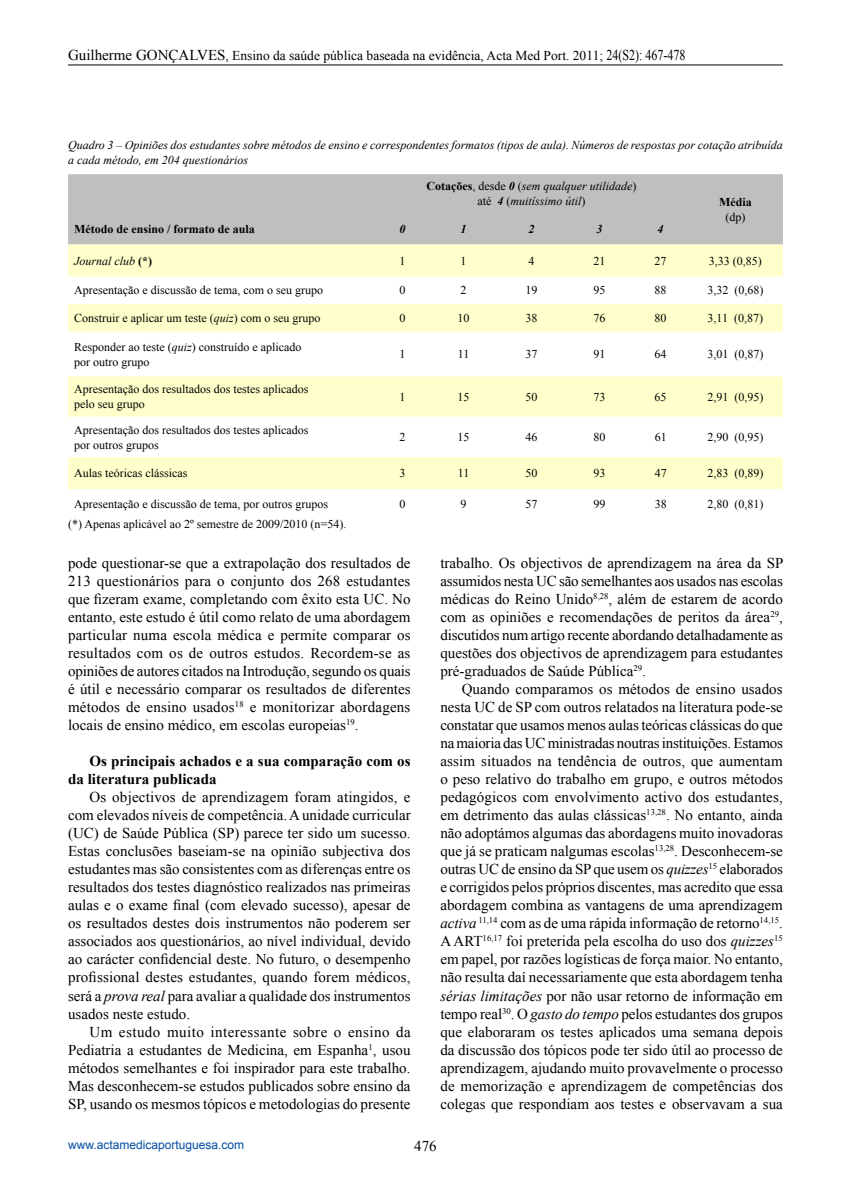
<style>
.page{position:relative;width:851px;height:1191px;background:#fff}
.page>*{position:absolute;margin:0;border:0;box-sizing:border-box;transform-origin:0 0}
.t1{font:15px/18px "Times New Roman";color:#000;text-align:justify}
.t2{font:700 15px/18px "Times New Roman";color:#000}
.t3{font:13.5px "Times New Roman";color:#000}
.t4{font:12px/15px "Times New Roman";color:#000}
.t5{font:italic 12px/15px "Times New Roman";color:#000}
.t6{font:700 12px "Times New Roman";color:#000}
.t7{font:12px "Arial";color:#034ea2}
.t8{font:italic 700 12px "Times New Roman";color:#000}
.s1{font-size:15px}
.s2{font-weight:700;font-style:normal}
.s3{font-style:normal}
.s4{font-weight:700}
.s5{font-style:italic}
</style>
<div class="page">
<div style="left:68px;top:174px;width:714px;height:70px;background:#bfbfbf"></div>
<svg style="left:68px;top:244px;width:714px;height:245px;fill:#ffc"></svg>
<hr style="left:68px;top:65px;width:714px;height:1px;background:#000">
<p class="t3" style="left:68px;top:47px;width:619px"><span class="s1">Guilherme GONÇALVES</span>, Ensino da saúde pública baseada na evidência, Acta Med Port. 2011; <span class="s1">24(S2): 467-478</span></p>
<p class="t5" style="left:68px;top:137px;width:716px">Quadro 3 – Opiniões dos estudantes sobre métodos de ensino e correspondentes formatos (tipos de aula). Números de respostas por cotação atribuída a cada método, em 204 questionários</p>
<p class="t5" style="left:426px;top:178px;width:211px;text-align:center"><span class="s2">Cotações</span><span class="s3">, desde</span> <span class="s4">0</span> <span class="s3">(</span>sem qualquer utilidade<span class="s3">) até</span> <span class="s4">4</span> <span class="s3">(</span>muitíssimo útil<span class="s3">)</span></p>
<p class="t6" style="left:719px;top:194px;width:34px">Média</p>
<p class="t4" style="left:725px;top:209px;width:21px">(dp)</p>
<p class="t6" style="left:74px;top:220px;width:182px">Método de ensino / formato de aula</p>
<p class="t8" style="left:399px;top:220px;width:7px">0</p>
<p class="t8" style="left:460px;top:220px;width:7px">1</p>
<p class="t8" style="left:528px;top:220px;width:7px">2</p>
<p class="t8" style="left:596px;top:220px;width:7px">3</p>
<p class="t8" style="left:657px;top:220px;width:7px">4</p>
<p class="t5" style="left:74px;top:253px;width:79px">Journal club <span class="s2">(*)</span></p>
<p class="t4" style="left:399px;top:253px;width:7px">1</p>
<p class="t4" style="left:460px;top:253px;width:7px">1</p>
<p class="t4" style="left:528px;top:253px;width:7px">4</p>
<p class="t4" style="left:593px;top:253px;width:13px">21</p>
<p class="t4" style="left:654px;top:253px;width:13px">27</p>
<p class="t4" style="left:708px;top:253px;width:54px">3,33 (0,85)</p>
<p class="t4" style="left:74px;top:283px;width:250px">Apresentação e discussão de tema, com o seu grupo</p>
<p class="t4" style="left:399px;top:283px;width:7px">0</p>
<p class="t4" style="left:460px;top:283px;width:7px">2</p>
<p class="t4" style="left:525px;top:283px;width:13px">19</p>
<p class="t4" style="left:593px;top:283px;width:13px">95</p>
<p class="t4" style="left:654px;top:283px;width:13px">88</p>
<p class="t4" style="left:707px;top:283px;width:57px">3,32 (0,68)</p>
<p class="t4" style="left:74px;top:310px;width:248px">Construir e aplicar um teste (<span class="s5">quiz</span>) com o seu grupo</p>
<p class="t4" style="left:399px;top:310px;width:7px">0</p>
<p class="t4" style="left:457px;top:310px;width:13px">10</p>
<p class="t4" style="left:525px;top:310px;width:13px">38</p>
<p class="t4" style="left:593px;top:310px;width:13px">76</p>
<p class="t4" style="left:654px;top:310px;width:13px">80</p>
<p class="t4" style="left:707px;top:310px;width:57px">3,11 (0,87)</p>
<p class="t4" style="left:74px;top:339px;width:229px">Responder ao teste (<span class="s5">quiz</span>) construído e aplicado por outro grupo</p>
<p class="t4" style="left:399px;top:346px;width:7px">1</p>
<p class="t4" style="left:458px;top:346px;width:13px">11</p>
<p class="t4" style="left:525px;top:346px;width:13px">37</p>
<p class="t4" style="left:593px;top:346px;width:13px">91</p>
<p class="t4" style="left:654px;top:346px;width:13px">64</p>
<p class="t4" style="left:707px;top:346px;width:57px">3,01 (0,87)</p>
<p class="t4" style="left:74px;top:381px;width:236px">Apresentação dos resultados dos testes aplicados pelo seu grupo</p>
<p class="t4" style="left:399px;top:389px;width:7px">1</p>
<p class="t4" style="left:457px;top:389px;width:13px">15</p>
<p class="t4" style="left:525px;top:389px;width:13px">50</p>
<p class="t4" style="left:593px;top:389px;width:13px">73</p>
<p class="t4" style="left:654px;top:389px;width:13px">65</p>
<p class="t4" style="left:707px;top:389px;width:57px">2,91 (0,95)</p>
<p class="t4" style="left:74px;top:422px;width:236px">Apresentação dos resultados dos testes aplicados por outros grupos</p>
<p class="t4" style="left:399px;top:429px;width:7px">2</p>
<p class="t4" style="left:457px;top:429px;width:13px">15</p>
<p class="t4" style="left:525px;top:429px;width:13px">46</p>
<p class="t4" style="left:593px;top:429px;width:13px">80</p>
<p class="t4" style="left:654px;top:429px;width:13px">61</p>
<p class="t4" style="left:707px;top:429px;width:57px">2,90 (0,95)</p>
<p class="t4" style="left:74px;top:465px;width:115px">Aulas teóricas clássicas</p>
<p class="t4" style="left:399px;top:465px;width:7px">3</p>
<p class="t4" style="left:458px;top:465px;width:13px">11</p>
<p class="t4" style="left:525px;top:465px;width:13px">50</p>
<p class="t4" style="left:593px;top:465px;width:13px">93</p>
<p class="t4" style="left:654px;top:465px;width:13px">47</p>
<p class="t4" style="left:707px;top:465px;width:57px">2,83 (0,89)</p>
<p class="t4" style="left:74px;top:496px;width:255px">Apresentação e discussão de tema, por outros grupos</p>
<p class="t4" style="left:399px;top:496px;width:7px">0</p>
<p class="t4" style="left:460px;top:496px;width:7px">9</p>
<p class="t4" style="left:525px;top:496px;width:13px">57</p>
<p class="t4" style="left:593px;top:496px;width:13px">99</p>
<p class="t4" style="left:654px;top:496px;width:13px">38</p>
<p class="t4" style="left:707px;top:496px;width:57px">2,80 (0,81)</p>
<p class="t4" style="left:68px;top:516px;width:280px">(*) Apenas aplicável ao 2º semestre de 2009/2010 (n=54).</p>
<p class="t1" style="left:68px;top:554px;width:344px">pode questionar-se que a extrapolação dos resultados de 213 questionários para o conjunto dos 268 estudantes que fizeram exame, completando com êxito esta UC. No entanto, este estudo é útil como relato de uma abordagem particular numa escola médica e permite comparar os resultados com os de outros estudos. Recordem-se as opiniões de autores citados na Introdução, segundo os quais é útil e necessário comparar os resultados de diferentes métodos de ensino usados<sup>18</sup> e monitorizar abordagens locais de ensino médico, em escolas europeias<sup>19</sup>.</p>
<p class="t2" style="left:68px;top:752px;width:344px;text-indent:21px">Os principais achados e a sua comparação com os da literatura publicada</p>
<p class="t1" style="left:68px;top:788px;width:344px;text-indent:21px">Os objectivos de aprendizagem foram atingidos, e com elevados níveis de competência. A unidade curricular (UC) de Saúde Pública (SP) parece ter sido um sucesso.<br>Estas conclusões baseiam-se na opinião subjectiva dos estudantes mas são consistentes com as diferenças entre os resultados dos testes diagnóstico realizados nas primeiras aulas e o exame final (com elevado sucesso), apesar de os resultados destes dois instrumentos não poderem ser associados aos questionários, ao nível individual, devido ao carácter confidencial deste. No futuro, o desempenho profissional destes estudantes, quando forem médicos, será a <span class="s5">prova real</span> para avaliar a qualidade dos instrumentos usados neste estudo.</p>
<p class="t1" style="left:68px;top:1022px;width:344px;text-indent:21px">Um estudo muito interessante sobre o ensino da Pediatria a estudantes de Medicina, em Espanha<sup>1</sup>, usou métodos semelhantes e foi inspirador para este trabalho.<br>Mas desconhecem-se estudos publicados sobre ensino da SP, usando os mesmos tópicos e metodologias do presente</p>
<p class="t1" style="left:440px;top:554px;width:344px">trabalho. Os objectivos de aprendizagem na área da SP assumidos nesta UC são semelhantes aos usados nas escolas médicas do Reino Unido<sup>8,28</sup>, além de estarem de acordo com as opiniões e recomendações de peritos da área<sup>29</sup>, discutidos num artigo recente abordando detalhadamente as questões dos objectivos de aprendizagem para estudantes pré-graduados de Saúde Pública<sup>29</sup>.</p>
<p class="t1" style="left:440px;top:680px;width:344px;text-indent:21px">Quando comparamos os métodos de ensino usados nesta UC de SP com outros relatados na literatura pode-se constatar que usamos menos aulas teóricas clássicas do que na maioria das UC ministradas noutras instituições. Estamos assim situados na tendência de outros, que aumentam o peso relativo do trabalho em grupo, e outros métodos pedagógicos com envolvimento activo dos estudantes, em detrimento das aulas clássicas<sup>13,28</sup>. No entanto, ainda não adoptámos algumas das abordagens muito inovadoras que já se praticam nalgumas escolas<sup>13,28</sup>. Desconhecem-se outras UC de ensino da SP que usem os <span class="s5">quizzes</span><sup>15</sup> elaborados e corrigidos pelos próprios discentes, mas acredito que essa abordagem combina as vantagens de uma aprendizagem <span class="s5">activa</span> <sup>11,14</sup> com as de uma rápida informação de retorno<sup>14,15</sup>.<br>A ART<sup>16,17</sup> foi preterida pela escolha do uso dos <span class="s5">quizzes</span><sup>15 </sup>em papel, por razões logísticas de força maior. No entanto, não resulta daí necessariamente que esta abordagem tenha <span class="s5">sérias limitações</span> por não usar retorno de informação em tempo real<sup>30</sup>. O <span class="s5">gasto do tempo</span> pelos estudantes dos grupos que elaboraram os testes aplicados uma semana depois da discussão dos tópicos pode ter sido útil ao processo de aprendizagem, ajudando muito provavelmente o processo de memorização e aprendizagem de competências dos colegas que respondiam aos testes e observavam a sua</p>
<p class="t7" style="left:68px;top:1136px;width:178px">www.actamedicaportuguesa.com</p>
<p class="t1" style="left:414px;top:1137px;width:24px">476</p>
</div>
